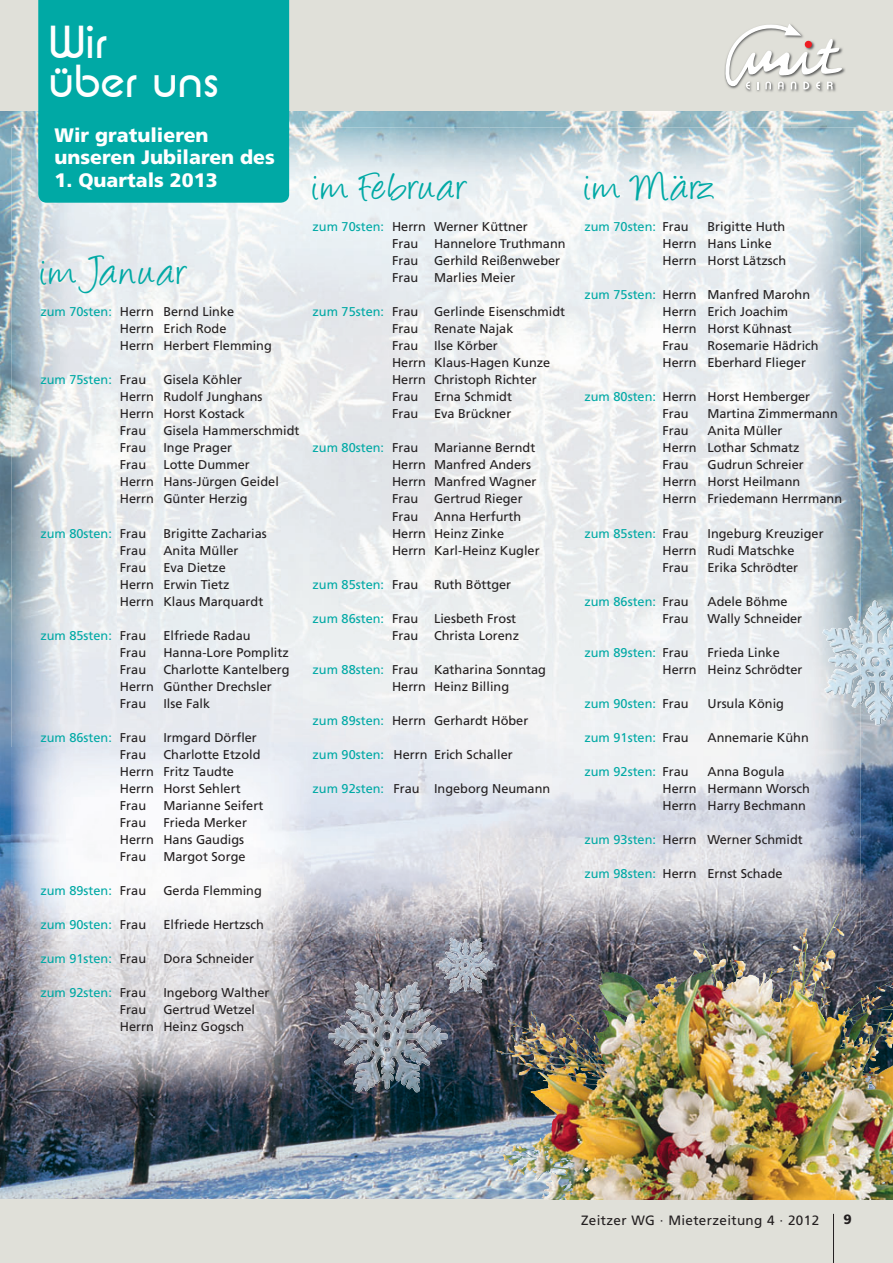
<style>
.page{position:relative;width:893px;height:1263px;background:#fff}
.page>*{position:absolute;margin:0;border:0;box-sizing:border-box;transform-origin:0 0}
.t1{font:45px "Angelina";letter-spacing:.08em;color:#00a9a5}
.t2{font:45px/39px "Expressa";letter-spacing:.025em;color:#fff}
.t3{font:900 19.5px/22.5px "Frutiger";color:#fff}
.t4{font:13.5px "Frutiger";letter-spacing:.025em;color:#231f20}
.t5{font:900 13.5px "Frutiger";color:#231f20}
.t6{font:12.75px/17px "Frutiger";color:#231f20}
.t7{font:12.75px "Frutiger";color:#00a9a5}
.s1{color:#00a9a5}
.s2{color:#231f20}
</style>
<div class="page">
<img style="left:0;top:111px;width:893px;height:1088px">
<img style="left:118px;top:128px;width:743px;height:355px">
<img style="left:12px;top:128px;width:106px;height:619px">
<img style="left:490px;top:483px;width:371px;height:458px">
<img style="left:117px;top:483px;width:373px;height:305px">
<img style="left:310px;top:788px;width:180px;height:153px">
<img style="left:12px;top:747px;width:298px;height:350px">
<div style="left:0;top:0;width:893px;height:111px;background:#e0e0d9"></div>
<img style="left:746px;top:48px;width:99px;height:44px">
<svg style="left:724px;top:24px;width:118px;height:65px"></svg>
<div style="left:38px;top:0;width:251px;height:203px;background:#00a9a5"></div>
<div style="left:0;top:1199px;width:893px;height:64px;background:#e0e0d9"></div>
<hr style="left:833px;top:1214px;width:1px;height:49px;background:#231f20">
<img style="left:358px;top:996px;width:19px;height:50px">
<img style="left:861px;top:600px;width:32px;height:50px">
<img style="left:824px;top:628px;width:37px;height:22px">
<img style="left:451px;top:942px;width:9px;height:29px">
<img style="left:451px;top:938px;width:30px;height:3px">
<img style="left:812px;top:908px;width:33px;height:113px">
<h1 class="t2" style="left:49px;top:22px;width:171px">Wir<br>über uns</h1>
<h2 class="t3" style="left:55px;top:125px;width:222px">Wir gratulieren unseren Jubilaren des</h2>
<h2 class="t3" style="left:55px;top:170px;width:165px">1. Quartals 2013</h2>
<h1 class="t1" style="left:40px;top:253px;width:150px">im Januar</h1>
<p class="t6" style="left:120px;top:304px;width:153px;text-indent:-79px"><span class="s1">zum 70sten:</span> Herrn Bernd Linke<br>Herrn Erich Rode<br>Herrn Herbert Flemming</p>
<p class="t7" style="left:40px;top:375px;width:107px">zum 75sten: <span class="s2">Frau</span></p>
<p class="t6" style="left:120px;top:372px;width:144px;text-indent:44px">Gisela Köhler<br>Herrn Rudolf Junghans<br>Herrn Horst Kostack<br>Frau</p>
<p class="t6" style="left:163px;top:423px;width:138px">Gisela Hammerschmidt</p>
<p class="t6" style="left:120px;top:440px;width:28px">Frau</p>
<p class="t6" style="left:163px;top:440px;width:70px">Inge Prager</p>
<p class="t6" style="left:120px;top:458px;width:28px">Frau</p>
<p class="t6" style="left:120px;top:458px;width:160px;text-indent:44px">Lotte Dummer<br>Herrn Hans-Jürgen Geidel<br>Herrn Günter Herzig</p>
<p class="t7" style="left:40px;top:528px;width:107px">zum 80sten: <span class="s2">Frau</span></p>
<p class="t6" style="left:163px;top:526px;width:105px">Brigitte Zacharias</p>
<p class="t6" style="left:120px;top:543px;width:28px">Frau</p>
<p class="t6" style="left:163px;top:543px;width:77px">Anita Müller</p>
<p class="t6" style="left:120px;top:560px;width:28px">Frau</p>
<p class="t6" style="left:120px;top:560px;width:145px;text-indent:44px">Eva Dietze<br>Herrn Erwin Tietz<br>Herrn Klaus Marquardt</p>
<p class="t7" style="left:40px;top:630px;width:107px">zum 85sten: <span class="s2">Frau</span></p>
<p class="t6" style="left:163px;top:628px;width:89px">Elfriede Radau</p>
<p class="t6" style="left:120px;top:645px;width:28px">Frau</p>
<p class="t6" style="left:163px;top:645px;width:127px">Hanna-Lore Pomplitz</p>
<p class="t6" style="left:120px;top:662px;width:28px">Frau</p>
<p class="t6" style="left:120px;top:662px;width:171px;text-indent:44px">Charlotte Kantelberg<br>Herrn Günther Drechsler<br>Frau</p>
<p class="t6" style="left:163px;top:696px;width:48px">Ilse Falk</p>
<p class="t7" style="left:40px;top:732px;width:107px">zum 86sten: <span class="s2">Frau</span></p>
<p class="t6" style="left:163px;top:730px;width:95px">Irmgard Dörfler</p>
<p class="t6" style="left:120px;top:747px;width:28px">Frau</p>
<p class="t6" style="left:120px;top:747px;width:142px;text-indent:44px">Charlotte Etzold<br>Herrn Fritz Taudte<br>Herrn Horst Sehlert<br>Frau</p>
<p class="t6" style="left:163px;top:798px;width:101px">Marianne Seifert</p>
<p class="t6" style="left:120px;top:815px;width:129px;text-indent:44px">Frieda Merker<br>Herrn Hans Gaudigs<br>Frau</p>
<p class="t6" style="left:120px;top:815px;width:28px">Frau</p>
<p class="t6" style="left:163px;top:849px;width:84px">Margot Sorge</p>
<p class="t7" style="left:40px;top:885px;width:107px">zum 89sten: <span class="s2">Frau</span></p>
<p class="t6" style="left:163px;top:883px;width:100px">Gerda Flemming</p>
<p class="t7" style="left:40px;top:919px;width:107px">zum 90sten: <span class="s2">Frau</span></p>
<p class="t6" style="left:163px;top:917px;width:102px">Elfriede Hertzsch</p>
<p class="t7" style="left:40px;top:953px;width:107px">zum 91sten: <span class="s2">Frau</span></p>
<p class="t6" style="left:163px;top:951px;width:92px">Dora Schneider</p>
<p class="t7" style="left:40px;top:987px;width:107px">zum 92sten: <span class="s2">Frau</span></p>
<p class="t6" style="left:163px;top:985px;width:108px">Ingeborg Walther</p>
<p class="t6" style="left:120px;top:1002px;width:28px">Frau</p>
<p class="t6" style="left:120px;top:1002px;width:137px;text-indent:44px">Gertrud Wetzel<br>Herrn Heinz Gogsch</p>
<h1 class="t1" style="left:313px;top:168px;width:158px">im Februar</h1>
<p class="t6" style="left:392px;top:219px;width:175px;text-indent:-80px"><span class="s1">zum 70sten:</span> Herrn Werner Küttner<br>Frau Hannelore Truthmann<br>Frau Gerhild Reißenweber<br>Frau Marlies Meier</p>
<p class="t6" style="left:392px;top:304px;width:175px;text-indent:-80px"><span class="s1">zum 75sten:</span> Frau Gerlinde Eisenschmidt<br>Frau Renate Najak<br>Frau Ilse Körber<br>Herrn Klaus-Hagen Kunze<br>Herrn Christoph Richter<br>Frau Erna Schmidt<br>Frau Eva Brückner</p>
<p class="t6" style="left:392px;top:440px;width:149px;text-indent:-80px"><span class="s1">zum 80sten:</span> Frau Marianne Berndt<br>Herrn Manfred Anders<br>Herrn Manfred Wagner<br>Frau Gertrud Rieger<br>Frau Anna Herfurth<br>Herrn Heinz Zinke<br>Herrn Karl-Heinz Kugler</p>
<p class="t6" style="left:313px;top:577px;width:200px"><span class="s1">zum 85sten:</span> Frau Ruth Böttger</p>
<p class="t6" style="left:313px;top:611px;width:208px;text-align:right"><span class="s1">zum 86sten:</span> Frau Liesbeth Frost<br>Frau Christa Lorenz</p>
<p class="t6" style="left:392px;top:662px;width:155px;text-indent:-80px"><span class="s1">zum 88sten:</span> Frau Katharina Sonntag<br>Herrn Heinz Billing</p>
<p class="t6" style="left:313px;top:713px;width:217px"><span class="s1">zum 89sten:</span> Herrn Gerhardt Höber</p>
<p class="t6" style="left:313px;top:747px;width:202px"><span class="s1">zum 90sten:</span> Herrn Erich Schaller</p>
<p class="t6" style="left:313px;top:781px;width:239px"><span class="s1">zum 92sten:</span> Frau Ingeborg Neumann</p>
<h1 class="t1" style="left:584px;top:168px;width:132px">im Marz</h1>
<p class="t7" style="left:584px;top:222px;width:106px">zum 70sten: <span class="s2">Frau</span></p>
<h1 class="t1" style="left:671px;top:148px;width:15px">..</h1>
<p class="t6" style="left:662px;top:219px;width:125px;text-indent:45px">Brigitte Huth<br>Herrn Hans Linke<br>Herrn Horst Lätzsch</p>
<p class="t6" style="left:662px;top:287px;width:149px;text-indent:-78px"><span class="s1">zum 75sten:</span> Herrn Manfred Marohn<br>Herrn Erich Joachim<br>Herrn Horst Kühnast<br>Frau</p>
<p class="t6" style="left:662px;top:338px;width:158px;text-indent:45px">Rosemarie Hädrich<br>Herrn Eberhard Flieger</p>
<p class="t6" style="left:662px;top:389px;width:149px;text-indent:-78px"><span class="s1">zum 80sten:</span> Herrn Horst Hemberger<br>Frau</p>
<p class="t6" style="left:707px;top:406px;width:132px">Martina Zimmermann</p>
<p class="t6" style="left:662px;top:423px;width:139px;text-indent:45px">Anita Müller<br>Herrn Lothar Schmatz<br>Frau</p>
<p class="t6" style="left:662px;top:423px;width:28px">Frau</p>
<p class="t6" style="left:662px;top:458px;width:181px;text-indent:45px">Gudrun Schreier<br>Herrn Horst Heilmann<br>Herrn Friedemann Herrmann</p>
<p class="t7" style="left:584px;top:528px;width:106px">zum 85sten: <span class="s2">Frau</span></p>
<p class="t6" style="left:662px;top:526px;width:163px;text-indent:45px">Ingeburg Kreuziger<br>Herrn Rudi Matschke<br>Frau</p>
<p class="t6" style="left:707px;top:560px;width:92px">Erika Schrödter</p>
<p class="t7" style="left:584px;top:596px;width:106px">zum 86sten: <span class="s2">Frau</span></p>
<p class="t6" style="left:707px;top:594px;width:82px">Adele Böhme</p>
<p class="t6" style="left:662px;top:611px;width:28px">Frau</p>
<p class="t6" style="left:707px;top:611px;width:96px">Wally Schneider</p>
<p class="t7" style="left:584px;top:647px;width:106px">zum 89sten: <span class="s2">Frau</span></p>
<p class="t6" style="left:662px;top:645px;width:141px;text-indent:45px">Frieda Linke<br>Herrn Heinz Schrödter</p>
<p class="t7" style="left:584px;top:698px;width:106px">zum 90sten: <span class="s2">Frau</span></p>
<p class="t6" style="left:707px;top:696px;width:78px">Ursula König</p>
<p class="t7" style="left:584px;top:732px;width:106px">zum 91sten: <span class="s2">Frau</span></p>
<p class="t6" style="left:707px;top:730px;width:103px">Annemarie Kühn</p>
<p class="t7" style="left:584px;top:766px;width:106px">zum 92sten: <span class="s2">Frau</span></p>
<p class="t6" style="left:662px;top:764px;width:149px;text-indent:45px">Anna Bogula<br>Herrn Hermann Worsch<br>Herrn Harry Bechmann</p>
<p class="t6" style="left:584px;top:832px;width:220px"><span class="s1">zum 93sten:</span> Herrn Werner Schmidt</p>
<p class="t6" style="left:584px;top:866px;width:200px"><span class="s1">zum 98sten:</span> Herrn Ernst Schade</p>
<p class="t4" style="left:581px;top:1214px;width:240px">Zeitzer WG · Mieterzeitung 4 · 2012</p>
<p class="t5" style="left:843px;top:1214px;width:10px">9</p>
</div>
